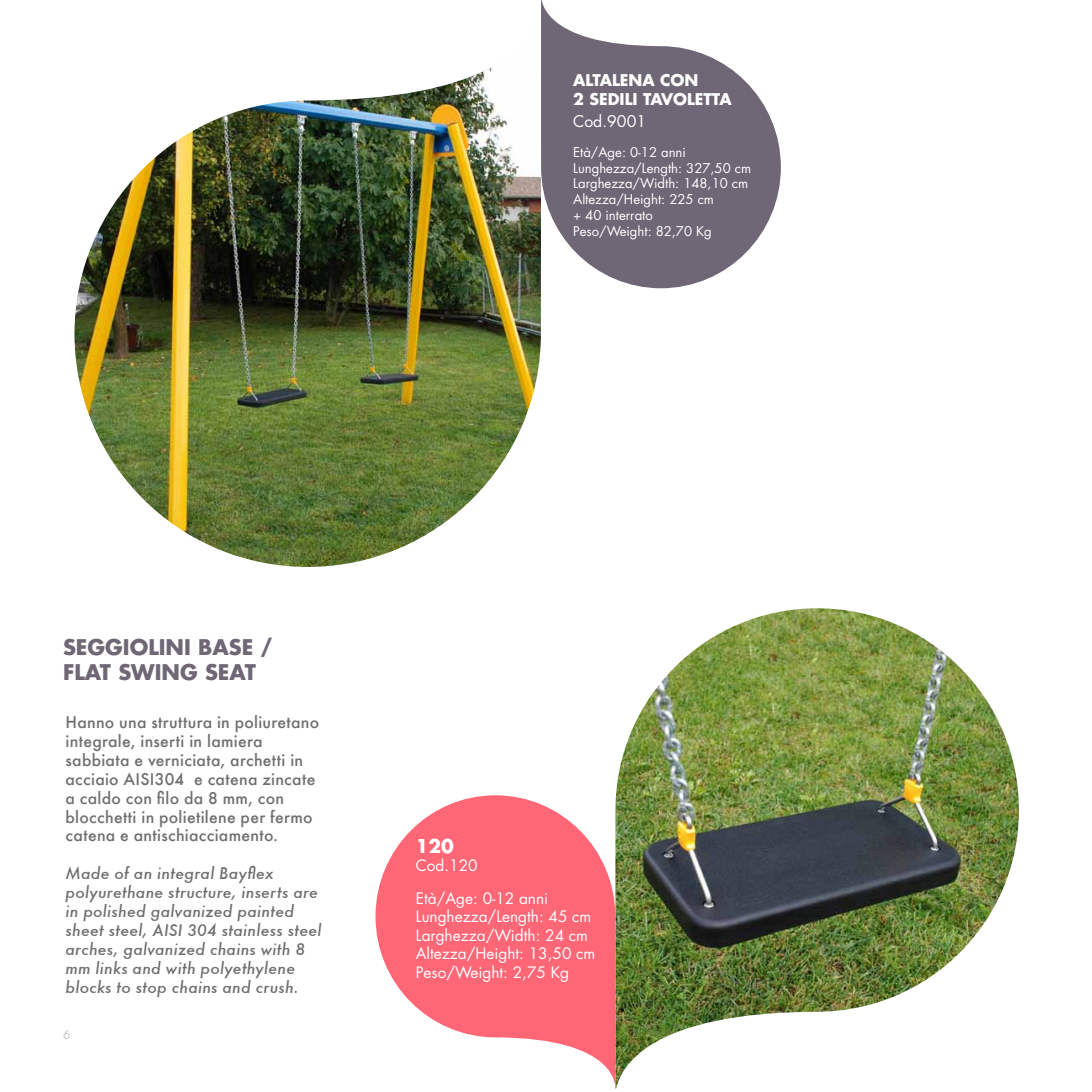
<style>
.page{position:relative;width:1092px;height:1092px;background:#fff}
.page>*{position:absolute;margin:0;border:0;box-sizing:border-box;transform-origin:0 0}
.t1{font:700 21px/25.2px "Futura";color:#6f6676}
.t2{font:700 18.55px "Futura";color:#fff}
.t3{font:italic 500 15.75px/18.9px "Futura";letter-spacing:.015em;color:#6f6f6f}
.t4{font:500 15.75px/18.9px "Futura";letter-spacing:.02em;color:#6f6f6f}
.t5{font:700 15.75px/18.9px "Futura";color:#fff}
.t6{font:15.75px "Futura";color:#fff}
.t7{font:15.4px/18.6px "Futura";color:#fff}
.t8{font:13.12px/15.8px "Futura";color:#fff}
.t9{font:12.25px "Futura";color:#c6c6c6}
</style>
<div class="page">
<img style="left:616px;top:608px;width:402px;height:472px">
<svg style="left:375px;top:795px;width:244px;height:293px;fill:#ff6676"></svg>
<img style="left:74px;top:67px;width:467px;height:500px">
<svg style="left:536px;top:0;width:244px;height:288px;fill:#6f6676"></svg>
<p class="t5" style="left:573px;top:70px;width:160px">ALTALENA CON<br>2 SEDILI TAVOLETTA</p>
<p class="t6" style="left:573px;top:111px;width:74px">Cod.9001</p>
<p class="t8" style="left:573px;top:144px;width:179px">Età/Age: 0-12 anni<br>Lunghezza/Length: 327,50 cm<br>Larghezza/Width: 148,10 cm<br>Altezza/Height: 225 cm<br>+ 40 interrato<br>Peso/Weight: 82,70 Kg</p>
<h1 class="t1" style="left:63px;top:633px;width:211px">SEGGIOLINI BASE /<br>FLAT SWING SEAT</h1>
<p class="t4" style="left:66px;top:712px;width:255px">Hanno una struttura in poliuretano integrale, inserti in lamiera sabbiata e verniciata, archetti in acciaio AISI304 e catena zincate a caldo con filo da 8 mm, con blocchetti in polietilene per fermo catena e antischiacciamento.</p>
<p class="t3" style="left:66px;top:863px;width:257px">Made of an integral Bayflex polyurethane structure, inserts are in polished galvanized painted sheet steel, AISI 304 stainless steel arches, galvanized chains with 8 mm links and with polyethylene blocks to stop chains and crush.</p>
<p class="t9" style="left:63px;top:1025px;width:9px">6</p>
<p class="t2" style="left:416px;top:832px;width:40px">120</p>
<p class="t7" style="left:416px;top:848px;width:134px;line-height:32.7px">Cod.120<br>Età/Age: 0-12 anni</p>
<p class="t7" style="left:416px;top:907px;width:181px">Lunghezza/Length: 45 cm<br>Larghezza/Width: 24 cm<br>Altezza/Height: 13,50 cm<br>Peso/Weight: 2,75 Kg</p>
</div>
